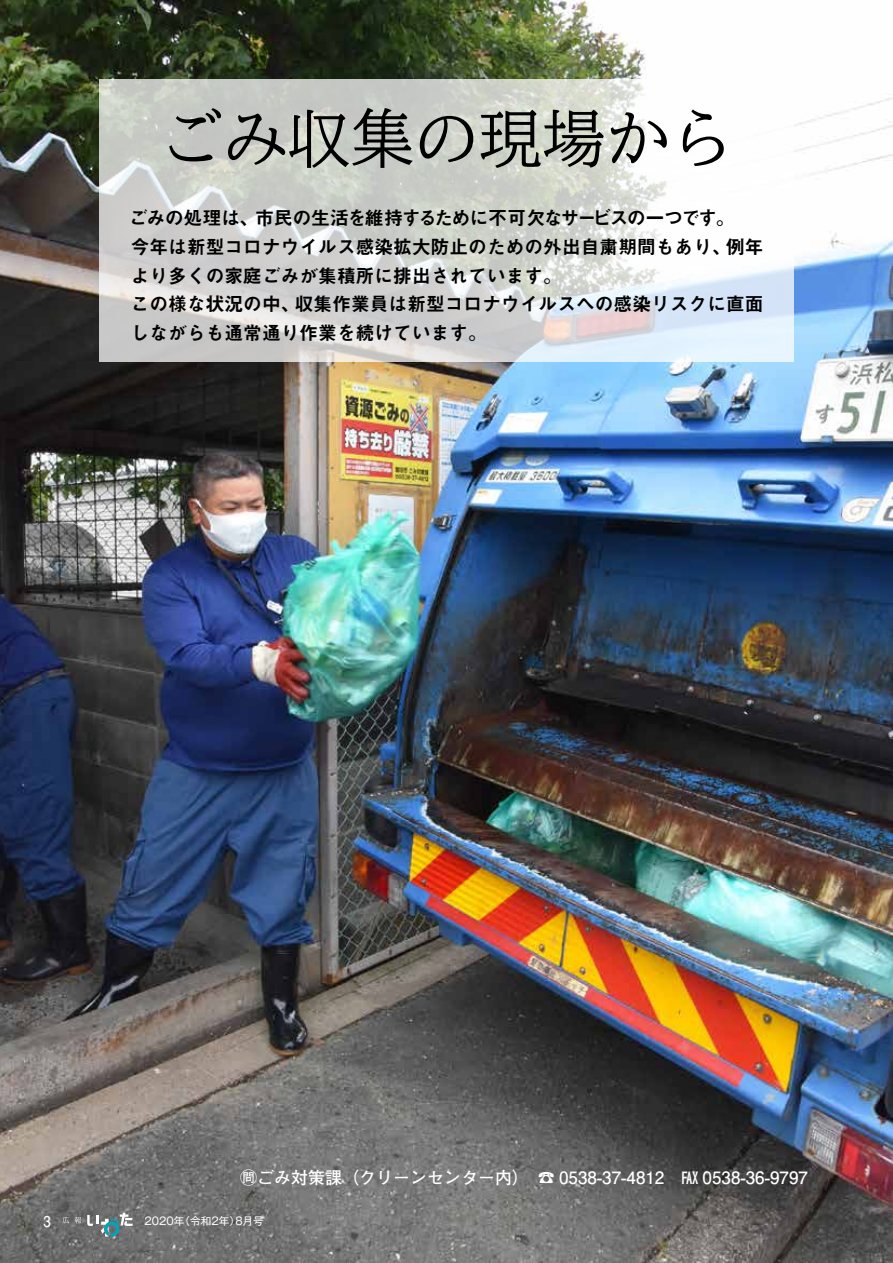
<style>
.page{position:relative;width:893px;height:1263px;background:#fff}
.page>*{position:absolute;margin:0;border:0;box-sizing:border-box;transform-origin:0 0}
.t1{font:63.75px "BIZ UD Mincho Medium";color:#000}
.t2{font:19.2px/28.7px "Midashi Go Pro MB31";color:#000}
.t3{font:700 16.95px "Futo Go B101 Pro";color:#fff}
.t4{font:700 14.85px "Futo Go B101 Pro";color:#fff;scale:.9 1}
.t5{font:10.65px "Gothic MB101 Pro";color:#fff}
</style>
<div class="page">
<img style="left:0;top:0;width:893px;height:1263px">
<svg style="left:99px;top:79px;width:695px;height:282px"></svg>
<svg style="left:62px;top:1217px;width:7px;height:6px"></svg>
<svg style="left:75px;top:1217px;width:6px;height:6px"></svg>
<svg style="left:87px;top:1213px;width:46px;height:23px"></svg>
<h1 class="t1" style="left:159px;top:106px;width:576px">ごみ収集の現場から</h1>
<p class="t2" style="left:129px;top:201px;width:636px">ごみの処理は、市民の生活を維持するために不可欠なサービスの一つです。<br>今年は新型コロナウイルス感染拡大防止のための外出自粛期間もあり、例年より多くの家庭ごみが集積所に排出されています。<br>この様な状況の中、収集作業員は新型コロナウイルスへの感染リスクに直面しながらも通常通り作業を続けています。</p>
<p class="t3" style="left:240px;top:1164px;width:569px">問ごみ対策課（クリーンセンター内）　☎ 0538-37-4812　ＦＡＸ 0538-36-9797</p>
<p class="t4" style="left:44px;top:1209px;width:10px">3</p>
<p class="t5" style="left:145px;top:1212px;width:121px">2020年（令和2年）8月号</p>
</div>
